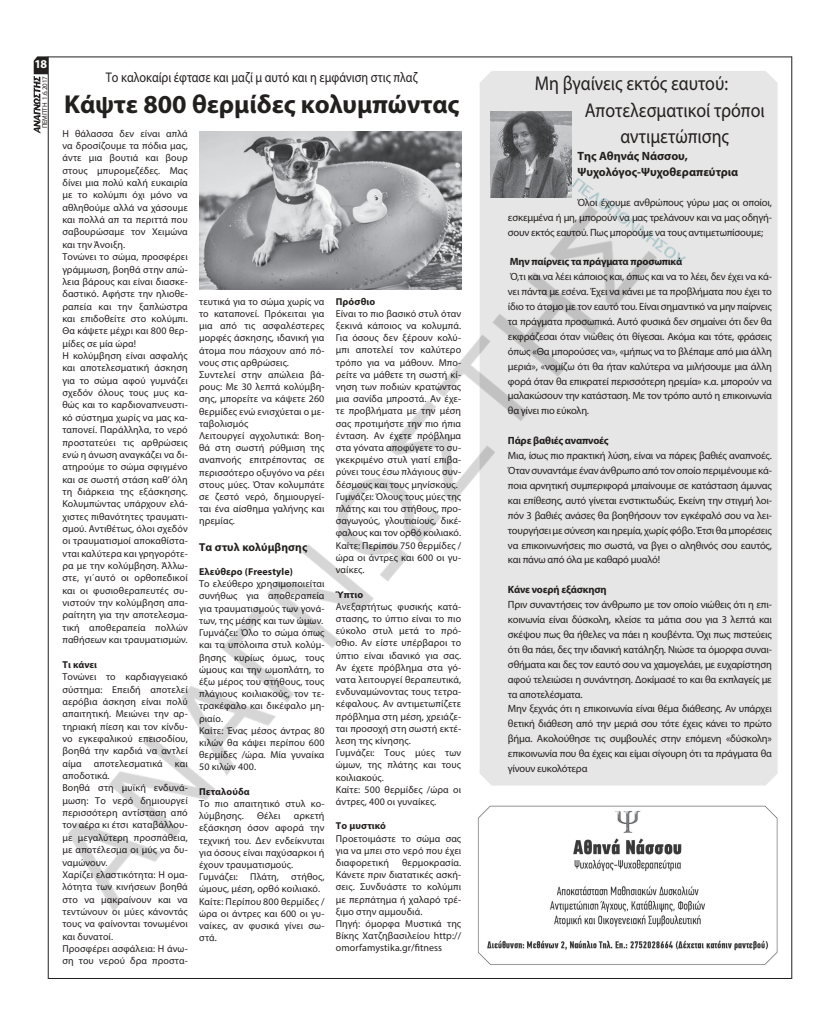
<style>
.page{position:relative;width:823px;height:1035px;background:#fff}
.page>*{position:absolute;margin:0;border:0;box-sizing:border-box;transform-origin:0 0}
.t1{font:700 26px "Myriad Pro";color:#241f1f}
.t2{font:20px "Myriad Pro";color:#241f1f;scale:.89 1}
.t3{font:14px "Myriad Pro";color:#241f1f;scale:.87 1}
.t4{font:700 12px/16.7px "Myriad Pro";color:#241f1f}
.t5{font:700 12px "Myriad Pro";color:#fff}
.t6{font:700 11.5px "Myriad Pro";letter-spacing:.01em;color:#241f1f}
.t7{font:10.5px/14.9px "Myriad Pro";letter-spacing:-.02em;color:#241f1f;text-align:justify}
.t8{font:700 10.5px "Myriad Pro";letter-spacing:-.02em;color:#241f1f}
.t9{font:10px/12.2px "Myriad Pro";letter-spacing:.01em;color:#241f1f}
.t10{font:700 10px "Myriad Pro";letter-spacing:.01em;color:#241f1f}
.t11{font:7px "Myriad Pro";letter-spacing:-.01em;color:#241f1f}
</style>
<div class="page">
<hr style="left:48px;top:57px;width:743px;height:1px;background:#241f1f">
<hr style="left:48px;top:978px;width:743px;height:1px;background:#241f1f">
<hr style="left:791px;top:56px;width:1px;height:923px;background:#241f1f">
<svg style="left:34px;top:59px;width:1px;height:72px"></svg>
<img style="left:35px;top:56px;width:743px;height:923px">
<p class="t5" style="left:34px;top:57px;width:14px">18</p>
<p class="t11" style="left:40px;top:128px;width:54px;rotate:-90deg">ΠΕΜΠΤΗ 1.6.2017</p>
<h3 class="t3" style="left:106px;top:68px;width:359px">Το καλοκαίρι έφτασε και μαζί μ αυτό και η εμφάνιση στις πλαζ</h3>
<h1 class="t1" style="left:64px;top:87px;width:396px">Κάψτε 800 θερμίδες κολυμπώντας</h1>
<p class="t9" style="left:62px;top:127px;width:127px">Η θάλασσα δεν είναι απλά να δροσίζουμε τα πόδια μας, άντε μια βουτιά και βουρ στους μπυρομεζέδες. Μας δίνει μια πολύ καλή ευκαιρία με το κολύμπι όχι μόνο να αθληθούμε αλλά να χάσουμε και πολλά απ τα περιττά που σαβουρώσαμε τον Χειμώνα και την Άνοιξη.<br>Τονώνει το σώμα, προσφέρει γράμμωση, βοηθά στην απώ&shy;λεια βάρους και είναι διασκε&shy;δαστικό. Αφήστε την ηλιοθε&shy;ραπεία και την ξαπλώστρα και επιδοθείτε στο κολύμπι.<br>Θα κάψετε μέχρι και 800 θερ&shy;μίδες σε μία ώρα!<br>Η κολύμβηση είναι ασφαλής και αποτελεσματική άσκηση για το σώμα αφού γυμνάζει σχεδόν όλους τους μυς κα&shy;θώς και το καρδιοναπνευστι&shy;κό σύστημα χωρίς να μας κα&shy;ταπονεί. Παράλληλα, το νερό προστατεύει τις αρθρώσεις ενώ η άνωση αναγκάζει να δι&shy;ατηρούμε το σώμα σφιγμένο και σε σωστή στάση καθ’ όλη τη διάρκεια της εξάσκησης.<br>Κολυμπώντας υπάρχουν ελά&shy;χιστες πιθανότητες τραυματι&shy;σμού. Αντιθέτως, όλοι σχεδόν οι τραυματισμοί αποκαθίστα&shy;νται καλύτερα και γρηγορότε&shy;ρα με την κολύμβηση. Άλλω&shy;στε, γι΄αυτό οι ορθοπεδικοί και οι φυσιοθεραπευτές συ&shy;νιστούν την κολύμβηση απα&shy;ραίτητη για την αποτελεσμα&shy;τική αποθεραπεία πολλών παθήσεων και τραυματισμών.</p>
<p class="t10" style="left:62px;top:658px;width:36px">Τι κάνει</p>
<p class="t9" style="left:62px;top:670px;width:127px">Τονώνει το καρδιαγγειακό σύστημα: Επειδή αποτελεί αερόβια άσκηση είναι πολύ απαιτητική. Μειώνει την αρ&shy;τηριακή πίεση και τον κίνδυ&shy;νο εγκεφαλικού επεισοδίου, βοηθά την καρδιά να αντλεί αίμα αποτελεσματικά και αποδοτικά.<br>Βοηθά στη μυϊκή ενδυνά&shy;μωση: Το νερό δημιουργεί περισσότερη αντίσταση από τον αέρα κι έτσι καταβάλλου&shy;με μεγαλύτερη προσπάθεια, με αποτέλεσμα οι μύς να δυ&shy;ναμώνουν.<br>Χαρίζει ελαστικότητα: Η ομα&shy;λότητα των κινήσεων βοηθά στο να μακραίνουν και να τεντώνουν οι μύες κάνοντάς τους να φαίνονται τονωμένοι και δυνατοί.<br>Προσφέρει ασφάλεια: Η άνω&shy;ση του νερού δρα προστα-</p>
<p class="t10" style="left:335px;top:295px;width:41px">Πρόσθιο</p>
<p class="t9" style="left:335px;top:307px;width:127px">Είναι το πιο βασικό στυλ όταν ξεκινά κάποιος να κολυμπά.<br>Για όσους δεν ξέρουν κολύ&shy;μπι αποτελεί τον καλύτερο τρόπο για να μάθουν. Μπο&shy;ρείτε να μάθετε τη σωστή κί&shy;νηση των ποδιών κρατώντας μια σανίδα μπροστά. Αν έχε&shy;τε προβλήματα με την μέση σας προτιμήστε την πιο ήπια ένταση. Αν έχετε πρόβλημα στα γόνατα αποφύγετε το συ&shy;γκεκριμένο στυλ γιατί επιβα&shy;ρύνει τους έσω πλάγιους συν&shy;δέσμους και τους μηνίσκους.<br>Γυμνάζει: Όλους τους μύες της πλάτης και του στήθους, προ&shy;σαγωγούς, γλουτιαίους, δικέ&shy;φαλους και τον ορθό κοιλιακό.<br>Καίτε: Περίπου 750 θερμίδες / ώρα οι άντρες και 600 οι γυ&shy;ναίκες.</p>
<p class="t10" style="left:335px;top:587px;width:29px">Ύπτιο</p>
<p class="t9" style="left:335px;top:600px;width:127px">Ανεξαρτήτως φυσικής κατά&shy;στασης, το ύπτιο είναι το πιο εύκολο στυλ μετά το πρό&shy;σθιο. Αν είστε υπέρβαροι το ύπτιο είναι ιδανικό για σας.<br>Αν έχετε πρόβλημα στα γό&shy;νατα λειτουργεί θεραπευτικά, ενδυναμώνοντας τους τετρα&shy;κέφαλους. Αν αντιμετωπίζετε πρόβλημα στη μέση, χρειάζε&shy;ται προσοχή στη σωστή εκτέ&shy;λεση της κίνησης.<br>Γυμνάζει: Τους μύες των ώμων, της πλάτης και τους κοιλιακούς.<br>Καίτε: 500 θερμίδες /ώρα οι άντρες, 400 οι γυναίκες.</p>
<p class="t10" style="left:335px;top:819px;width:52px">Το μυστικό</p>
<p class="t9" style="left:335px;top:832px;width:127px;text-align:justify">Προετοιμάστε το σώμα σας για να μπει στο νερό που έχει διαφορετική</p>
<p class="t9" style="left:199px;top:295px;width:127px">τευτικά για το σώμα χωρίς να το καταπονεί. Πρόκειται για μια από τις ασφαλέστερες μορφές άσκησης, ιδανική για άτομα που πάσχουν από πό&shy;νους στις αρθρώσεις.<br>Συντελεί στην απώλεια βά&shy;ρους: Με 30 λεπτά κολύμβη&shy;σης, μπορείτε να κάψετε 260 θερμίδες ενώ ενισχύεται ο με&shy;ταβολισμός<br>Λειτουργεί αγχολυτικά: Βοη&shy;θά στη σωστή ρύθμιση της αναπνοής επιτρέποντας σε περισσότερο οξυγόνο να ρέει στους μύες. Όταν κολυμπάτε σε ζεστό νερό, δημιουργεί&shy;ται ένα αίσθημα γαλήνης και ηρεμίας.</p>
<p class="t6" style="left:199px;top:539px;width:110px">Τα στυλ κολύμβησης</p>
<p class="t10" style="left:199px;top:565px;width:95px">Ελεύθερο (Freestyle)</p>
<p class="t9" style="left:199px;top:577px;width:127px">Το ελεύθερο χρησιμοποιείται συνήθως για αποθεραπεία για τραυματισμούς των γονά&shy;των, της μέσης και των ώμων.<br>Γυμνάζει: Όλο το σώμα όπως και τα υπόλοιπα στυλ κολύμ&shy;βησης κυρίως όμως, τους ώμους και την ωμοπλάτη, το έξω μέρος του στήθους, τους πλάγιους κοιλιακούς, τον τε&shy;τρακέφαλο και δικέφαλο μη&shy;ριαίο.<br>Καίτε: Ένας μέσος άντρας 80 κιλών θα κάψει περίπου 600 θερμίδες /ώρα. Μία γυναίκα<br>50 κιλών 400.</p>
<p class="t10" style="left:199px;top:785px;width:52px">Πεταλούδα</p>
<p class="t9" style="left:199px;top:797px;width:127px">Το πιο απαιτητικό στυλ κο&shy;λύμβησης.</p>
<p class="t9" style="left:257px;top:809px;width:25px">Θέλει</p>
<p class="t9" style="left:199px;top:809px;width:127px;text-indent:95px">αρκετή εξάσκηση όσον αφορά την τεχνική του. Δεν ενδείκνυται για όσους είναι παχύσαρκοι ή έχουν τραυματισμούς.<br>Γυμνάζει: Πλάτη, στήθος, ώμους, μέση, ορθό κοιλιακό.<br>Καίτε: Περίπου 800 θερμίδες / ώρα οι άντρες και 600 οι γυ&shy;ναίκες, αν φυσικά γίνει σω&shy;στά.</p>
<p class="t9" style="left:335px;top:856px;width:127px;text-indent:66px">θερμοκρασία.<br>Κάνετε πριν διατατικές ασκή&shy;σεις. Συνδυάστε το κολύμπι με περπάτημα ή χαλαρό τρέ&shy;ξιμο στην αμμουδιά.<br>Πηγή: όμορφα Μυστικά της<br>Βίκης Χατζηβασιλείου http:// omorfamystika.gr/fitness</p>
<h2 class="t2" style="left:534px;top:71px;width:218px">Μη βγαίνεις εκτός εαυτού:</h2>
<h2 class="t2" style="left:584px;top:98px;width:203px">Αποτελεσματικοί τρόποι</h2>
<h2 class="t2" style="left:620px;top:124px;width:124px">αντιμετώπισης</h2>
<p class="t4" style="left:577px;top:147px;width:162px">Της Αθηνάς Νάσσου,<br>Ψυχολόγος-Ψυχοθεραπεύτρια</p>
<p class="t7" style="left:507px;top:194px;width:265px;text-indent:69px">Όλοι έχουμε ανθρώπους γύρω μας οι οποίοι, εσκεμμένα ή μη, μπορούν να μας τρελάνουν και να μας οδηγή&shy;σουν εκτός εαυτού. Πως μπορούμε να τους αντιμετωπίσουμε;</p>
<p class="t8" style="left:509px;top:255px;width:174px">Μην παίρνεις τα πράγματα προσωπικά</p>
<p class="t7" style="left:507px;top:269px;width:265px">Ό,τι και να λέει κάποιος και, όπως και να το λέει, δεν έχει να κά&shy;νει πάντα με εσένα. Έχει να κάνει με τα προβλήματα που έχει το ίδιο το άτομο με τον εαυτό του. Είναι σημαντικό να μην παίρνεις τα πράγματα προσωπικά. Αυτό φυσικά δεν σημαίνει ότι δεν θα εκφράζεσαι όταν νιώθεις ότι θίγεσαι. Ακόμα και τότε, φράσεις όπως «Θα μπορούσες να», «μήπως να το βλέπαμε από μια άλλη μεριά», «νομίζω ότι θα ήταν καλύτερα να μιλήσουμε μια άλλη φορά όταν θα επικρατεί περισσότερη ηρεμία» κ.α. μπορούν να μαλακώσουν την κατάσταση. Με τον τρόπο αυτό η επικοινωνία θα γίνει πιο εύκολη.</p>
<p class="t8" style="left:507px;top:434px;width:102px">Πάρε βαθιές αναπνοές</p>
<p class="t7" style="left:507px;top:448px;width:265px">Μια, ίσως πιο πρακτική λύση, είναι να πάρεις βαθιές αναπνοές.<br>Όταν συναντάμε έναν άνθρωπο από τον οποίο περιμένουμε κά&shy;ποια αρνητική συμπεριφορά μπαίνουμε σε κατάσταση άμυνας και επίθεσης, αυτό γίνεται ενστικτωδώς. Εκείνη την στιγμή λοι&shy;πόν 3 βαθιές ανάσες θα βοηθήσουν τον εγκέφαλό σου να λει&shy;τουργήσει με σύνεση και ηρεμία, χωρίς φόβο. Έτσι θα μπορέσεις να επικοινωνήσεις πιο σωστά, να βγει ο αληθινός σου εαυτός, και πάνω από όλα με καθαρό μυαλό!</p>
<p class="t8" style="left:507px;top:583px;width:100px">Κάνε νοερή εξάσκηση</p>
<p class="t7" style="left:507px;top:597px;width:265px;text-align:left">Πριν συναντήσεις τον άνθρωπο με τον οποίο νιώθεις ότι η επι&shy;κοινωνία είναι δύσκολη, κλείσε τα μάτια σου για 3 λεπτά και σκέψου πως θα ήθελες να πάει η κουβέντα. Όχι πως πιστεύεις ότι θα πάει, δες την ιδανική κατάληξη. Νιώσε τα όμορφα συναι&shy;σθήματα και δες τον εαυτό σου να χαμογελάει, με ευχαρίστηση αφού τελειώσει η συνάντηση. Δοκίμασέ το και θα εκπλαγείς με τα αποτελέσματα.<br>Μην ξεχνάς ότι η επικοινωνία είναι θέμα διάθεσης. Αν υπάρχει θετική διάθεση από την μεριά σου τότε έχεις κάνει το πρώτο βήμα. Ακολούθησε τις συμβουλές στην επόμενη «δύσκολη» επικοινωνία που θα έχεις και είμαι σίγουρη ότι τα πράγματα θα γίνουν ευκολότερα</p>
</div>
